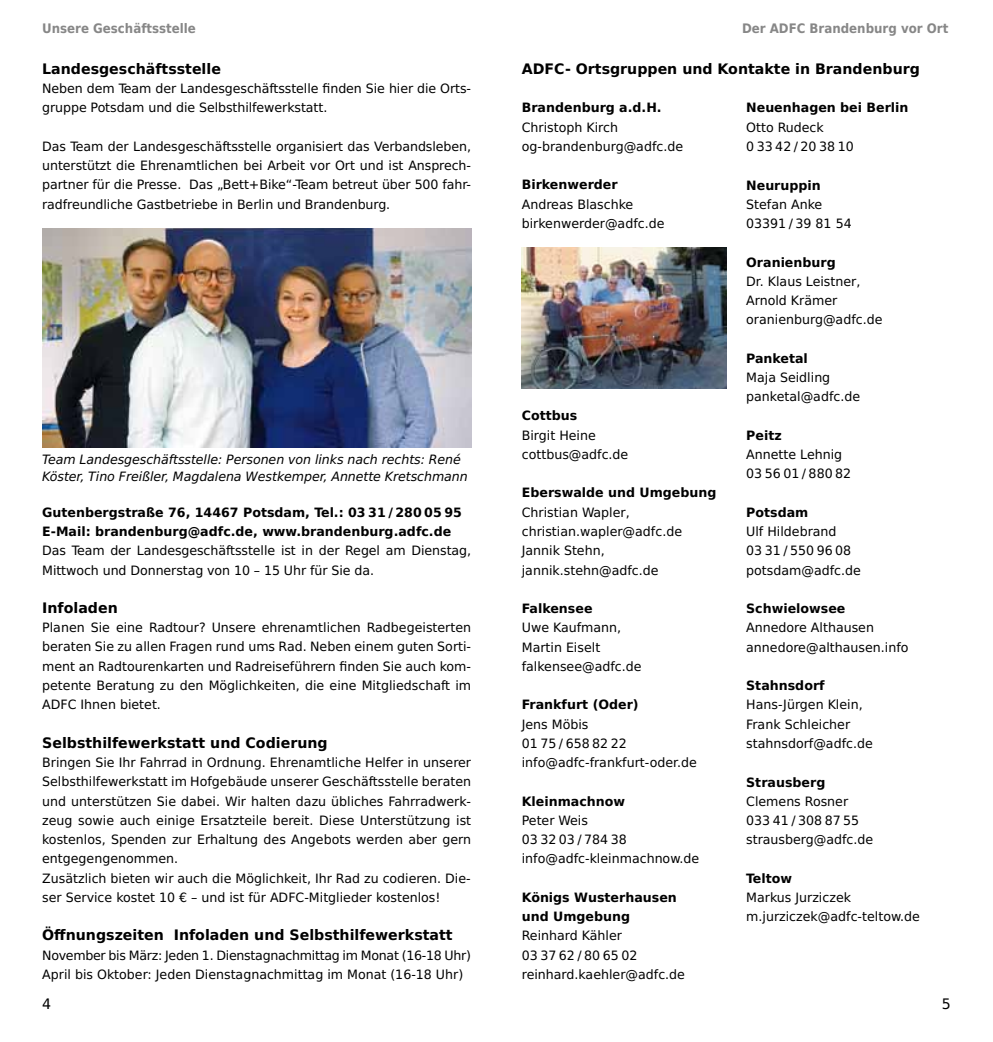
<style>
.page{position:relative;width:993px;height:1042px;background:#fff}
.page>*{position:absolute;margin:0;border:0;box-sizing:border-box;transform-origin:0 0}
.t1{font:700 14.53px "DejaVu Sans Condensed";color:#000;scale:1.09 1}
.t2{font:14.53px "DejaVu Sans Condensed";color:#000;scale:1.09 1}
.t3{font:700 13.12px "DejaVu Sans Condensed";color:#878787}
.t4{font:12.95px/19.2px "DejaVu Sans Condensed";color:#000;scale:1.09 1}
.t5{font:700 12.95px/19.2px "DejaVu Sans Condensed";color:#000;scale:1.09 1}
.t6{font:italic 12.95px/16.8px "DejaVu Sans Condensed";letter-spacing:-.005em;color:#000;scale:1.09 1}
</style>
<div class="page">
<img style="left:42px;top:229px;width:429px;height:218px">
<img style="left:521px;top:247px;width:205px;height:141px">
<p class="t3" style="left:42px;top:18px;width:155px">Unsere Geschäftsstelle</p>
<p class="t3" style="left:741px;top:18px;width:208px">Der ADFC Brandenburg vor Ort</p>
<p class="t1" style="left:521px;top:57px;width:366px">ADFC- Ortsgruppen und Kontakte in Brandenburg</p>
<p class="t1" style="left:42px;top:57px;width:165px">Landesgeschäftsstelle</p>
<p class="t4" style="left:42px;top:78px;width:395px">Neben dem Team der Landesgeschäftsstelle finden Sie hier die Orts&shy;gruppe Potsdam und die Selbsthilfewerkstatt.</p>
<p class="t4" style="left:42px;top:136px;width:395px;text-align:justify">Das Team der Landesgeschäftsstelle organisiert das Verbandsleben, unterstützt die Ehrenamtlichen bei Arbeit vor Ort und ist Ansprech&shy;partner für die Presse. Das „Bett+Bike“-Team betreut über 500 fahr&shy;radfreundliche Gastbetriebe in Berlin und Brandenburg.</p>
<p class="t5" style="left:521px;top:98px;width:130px">Brandenburg a.d.H.</p>
<p class="t4" style="left:521px;top:117px;width:149px">Christoph Kirch og-brandenburg@adfc.de</p>
<p class="t5" style="left:521px;top:175px;width:89px">Birkenwerder</p>
<p class="t4" style="left:521px;top:194px;width:132px">Andreas Blaschke birkenwerder@adfc.de</p>
<p class="t5" style="left:746px;top:98px;width:150px">Neuenhagen bei Berlin</p>
<p class="t4" style="left:746px;top:117px;width:100px">Otto Rudeck<br>0 33 42 / 20 38 10</p>
<p class="t5" style="left:746px;top:175px;width:70px">Neuruppin</p>
<p class="t4" style="left:746px;top:194px;width:98px">Stefan Anke<br>03391 / 39 81 54</p>
<p class="t5" style="left:746px;top:252px;width:84px">Oranienburg</p>
<p class="t4" style="left:746px;top:271px;width:126px">Dr. Klaus Leistner,<br>Arnold Krämer oranienburg@adfc.de</p>
<p class="t5" style="left:746px;top:348px;width:58px">Panketal</p>
<p class="t4" style="left:746px;top:367px;width:106px">Maja Seidling panketal@adfc.de</p>
<p class="t5" style="left:746px;top:425px;width:34px">Peitz</p>
<p class="t4" style="left:746px;top:444px;width:98px">Annette Lehnig<br>03 56 01 / 880 82</p>
<p class="t5" style="left:746px;top:502px;width:58px">Potsdam</p>
<p class="t4" style="left:746px;top:521px;width:107px">Ulf Hildebrand<br>03 31 / 550 96 08 potsdam@adfc.de</p>
<p class="t5" style="left:746px;top:598px;width:92px">Schwielowsee</p>
<p class="t4" style="left:746px;top:618px;width:150px">Annedore Althausen annedore@althausen.info</p>
<p class="t5" style="left:746px;top:675px;width:73px">Stahnsdorf</p>
<p class="t4" style="left:746px;top:695px;width:118px">Hans-Jürgen Klein,<br>Frank Schleicher stahnsdorf@adfc.de</p>
<p class="t5" style="left:746px;top:772px;width:74px">Strausberg</p>
<p class="t4" style="left:746px;top:791px;width:118px">Clemens Rosner<br>033 41 / 308 87 55 strausberg@adfc.de</p>
<p class="t5" style="left:746px;top:868px;width:44px">Teltow</p>
<p class="t4" style="left:746px;top:887px;width:161px">Markus Jurziczek m.jurziczek@adfc-teltow.de</p>
<p class="t5" style="left:521px;top:406px;width:52px">Cottbus</p>
<p class="t4" style="left:521px;top:425px;width:99px">Birgit Heine cottbus@adfc.de</p>
<p class="t5" style="left:521px;top:483px;width:180px">Eberswalde und Umgebung</p>
<p class="t4" style="left:521px;top:502px;width:148px">Christian Wapler, christian.wapler@adfc.de<br>Jannik Stehn, jannik.stehn@adfc.de</p>
<p class="t5" style="left:521px;top:598px;width:66px">Falkensee</p>
<p class="t4" style="left:521px;top:618px;width:111px">Uwe Kaufmann,<br>Martin Eiselt falkensee@adfc.de</p>
<p class="t5" style="left:521px;top:695px;width:109px">Frankfurt (Oder)</p>
<p class="t4" style="left:521px;top:714px;width:162px">Jens Möbis<br>01 75 / 658 82 22 info@adfc-frankfurt-oder.de</p>
<p class="t5" style="left:521px;top:791px;width:96px">Kleinmachnow</p>
<p class="t4" style="left:521px;top:810px;width:164px">Peter Weis<br>03 32 03 / 784 38 info@adfc-kleinmachnow.de</p>
<p class="t5" style="left:521px;top:887px;width:144px">Königs Wusterhausen und Umgebung</p>
<p class="t4" style="left:521px;top:926px;width:151px">Reinhard Kähler<br>03 37 62 / 80 65 02 reinhard.kaehler@adfc.de</p>
<p class="t6" style="left:42px;top:451px;width:392px">Team Landesgeschäftsstelle: Personen von links nach rechts: René<br>Köster, Tino Freißler, Magdalena Westkemper, Annette Kretschmann</p>
<p class="t5" style="left:42px;top:502px;width:386px">Gutenbergstraße 76, 14467 Potsdam, Tel.: 03 31 / 280 05 95<br>E-Mail: brandenburg@adfc.de, www.brandenburg.adfc.de</p>
<p class="t4" style="left:42px;top:540px;width:395px">Das Team der Landesgeschäftsstelle ist in der Regel am Dienstag,<br>Mittwoch und Donnerstag von 10 – 15 Uhr für Sie da.</p>
<p class="t1" style="left:42px;top:596px;width:71px">Infoladen</p>
<p class="t4" style="left:42px;top:617px;width:395px;text-align:justify">Planen Sie eine Radtour? Unsere ehrenamtlichen Radbegeisterten beraten Sie zu allen Fragen rund ums Rad. Neben einem guten Sorti&shy;ment an Radtourenkarten und Radreiseführern finden Sie auch kom&shy;petente Beratung zu den Möglichkeiten, die eine Mitgliedschaft im ADFC Ihnen bietet.</p>
<p class="t1" style="left:42px;top:731px;width:263px">Selbsthilfewerkstatt und Codierung</p>
<p class="t4" style="left:42px;top:752px;width:395px">Bringen Sie Ihr Fahrrad in Ordnung. Ehrenamtliche Helfer in unserer Selbsthilfewerkstatt im Hofgebäude unserer Geschäftsstelle beraten und unterstützen Sie dabei. Wir halten dazu übliches Fahrradwerk&shy;zeug sowie auch einige Ersatzteile bereit. Diese Unterstützung ist kostenlos, Spenden zur Erhaltung des Angebots werden aber gern entgegengenommen.<br>Zusätzlich bieten wir auch die Möglichkeit, Ihr Rad zu codieren. Die&shy;ser Service kostet 10 € – und ist für ADFC-Mitglieder kostenlos!</p>
<p class="t1" style="left:42px;top:923px;width:378px">Öffnungszeiten Infoladen und Selbsthilfewerkstatt</p>
<p class="t4" style="left:42px;top:945px;width:395px">November bis März: Jeden 1. Dienstagnachmittag im Monat (16-18 Uhr)<br>April bis Oktober: Jeden Dienstagnachmittag im Monat (16-18 Uhr)</p>
<p class="t2" style="left:42px;top:991px;width:10px">4</p>
<p class="t2" style="left:941px;top:991px;width:10px">5</p>
</div>
